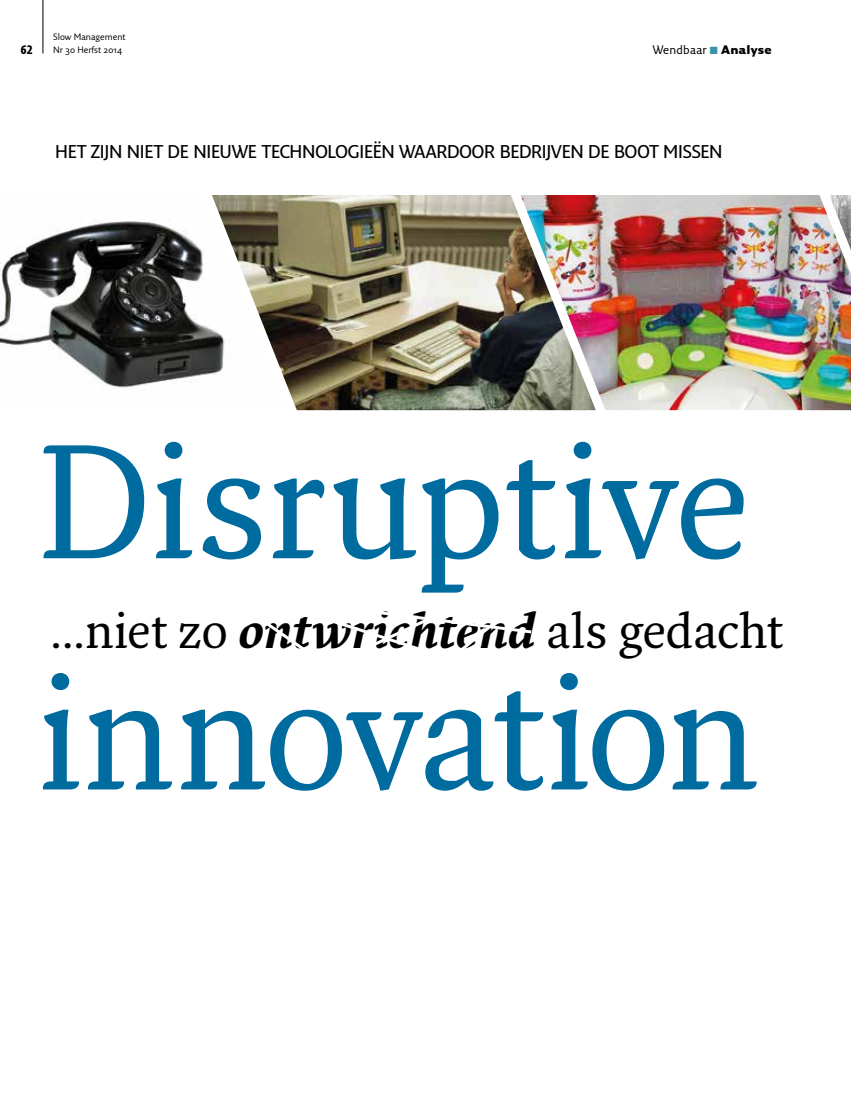
<style>
.page{position:relative;width:851px;height:1106px;background:#fff}
.page>*{position:absolute;margin:0;border:0;box-sizing:border-box;transform-origin:0 0}
.t1{font:156.9px/231.1px "Fresco Std";letter-spacing:-.015em;color:#006b9e}
.t2{font:48.9px "Fresco Std";color:#000}
.t3{font:600 18px "Fresco Sans Std";letter-spacing:-.02em;color:#000}
.t4{font:12px "Fresco Sans Std";letter-spacing:.015em;color:#000}
.t5{font:700 12px "Fresco Sans Con";color:#000}
.t6{font:9px/13.5px "Fresco Sans Std";color:#000}
.s1{color:#3c92ad}
.s2{font-weight:900}
.s3{font-weight:700;font-style:italic}
</style>
<div class="page">
<img style="left:0;top:220px;width:212px;height:172px">
<img style="left:212px;top:195px;width:308px;height:215px">
<img style="left:520px;top:195px;width:330px;height:215px">
<img style="left:829px;top:195px;width:21px;height:55px">
<hr style="left:43px;top:0;width:1px;height:53px;background:#000">
<p class="t5" style="left:21px;top:42px;width:13px">62</p>
<p class="t6" style="left:53px;top:30px;width:74px">Slow Management<br>Nr 30 Herfst 2014</p>
<p class="t4" style="left:652px;top:42px;width:120px">Wendbaar <span class="s1">■</span> <span class="s2">Analyse</span></p>
<p class="t3" style="left:55px;top:140px;width:668px">HET ZIJN NIET DE NIEUWE TECHNOLOGIEËN WAARDOOR BEDRIJVEN DE BOOT MISSEN</p>
<h1 class="t1" style="left:36px;top:382px;width:723px">Disruptive innovation</h1>
<h2 class="t2" style="left:50px;top:600px;width:734px">...niet zo <span class="s3">ontwrichtend</span> als gedacht</h2>
</div>
